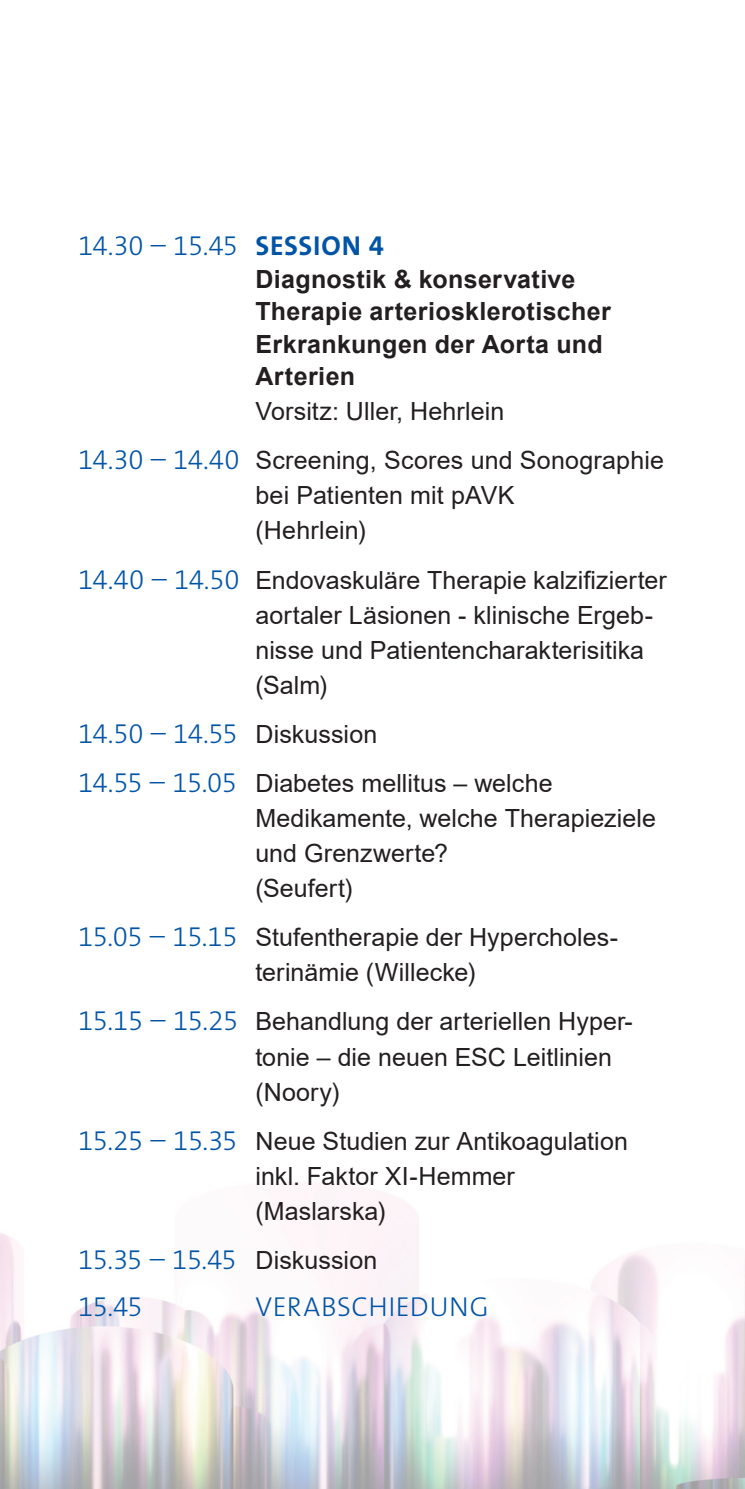
<style>
.page{position:relative;width:745px;height:1489px;background:#fff}
.page>*{position:absolute;margin:0;border:0;box-sizing:border-box;transform-origin:0 0}
.t1{font:300 27.5px/47.2px "The Sans Os F";letter-spacing:-.005em;color:#0154a6}
.t2{font:300 27.5px "The Sans Os F";letter-spacing:.02em;color:#0154a6}
.t3{font:25px/35px "Arial";letter-spacing:.005em;color:#231f20}
.t4{font:700 25px/32.5px "Arial";letter-spacing:.015em;color:#231f20}
.s1{font-weight:700}
.s2{font-family:"The Sans Os F";font-weight:300;font-size:27.5px;color:#0154a6}
.s3{font-family:"Arial";font-weight:400;font-size:25px;color:#231f20}
</style>
<div class="page">
<img style="left:0;top:1183px;width:744px;height:305px">
<p class="t1" style="left:78px;top:222px;width:307px">14.30 – 15.45 <span class="s1">SESSION 4</span></p>
<p class="t4" style="left:255px;top:263px;width:356px">Diagnostik &amp; konservative<br>Therapie arteriosklerotischer<br>Erkrankungen der Aorta und<br>Arterien</p>
<p class="t3" style="left:78px;top:386px;width:587px;line-height:49.2px;text-indent:177px">Vorsitz: Uller, Hehrlein<br><span class="s2">14.30 – 14.40</span> Screening, Scores und Sonographie</p>
<p class="t3" style="left:255px;top:478px;width:260px">bei Patienten mit pAVK (Hehrlein)</p>
<p class="t3" style="left:255px;top:562px;width:413px;text-indent:-177px"><span class="s2">14.40 – 14.50</span> Endovaskuläre Therapie kalzifizierter aortaler Läsionen - klinische Ergeb&shy;nisse und Patientencharakterisitika (Salm)</p>
<p class="t1" style="left:78px;top:710px;width:300px">14.50 – 14.55 <span class="s3">Diskussion</span></p>
<p class="t3" style="left:255px;top:765px;width:402px;text-indent:-177px"><span class="s2">14.55 – 15.05</span> Diabetes mellitus – welche<br>Medikamente, welche Therapieziele und Grenzwerte?<br>(Seufert)</p>
<p class="t3" style="left:255px;top:919px;width:364px;text-indent:-177px"><span class="s2">15.05 – 15.15</span> Stufentherapie der Hypercholes&shy;terinämie (Willecke)</p>
<p class="t3" style="left:255px;top:1004px;width:379px;text-indent:-177px"><span class="s2">15.15 – 15.25</span> Behandlung der arteriellen Hyper&shy;tonie – die neuen ESC Leitlinien (Noory)</p>
<p class="t3" style="left:255px;top:1123px;width:374px;text-indent:-177px"><span class="s2">15.25 – 15.35</span> Neue Studien zur Antikoagulation inkl. Faktor XI-Hemmer (Maslarska)</p>
<p class="t1" style="left:78px;top:1236px;width:300px">15.35 – 15.45 <span class="s3">Diskussion<br></span>15.45</p>
<p class="t2" style="left:255px;top:1289px;width:234px">VERABSCHIEDUNG</p>
</div>
